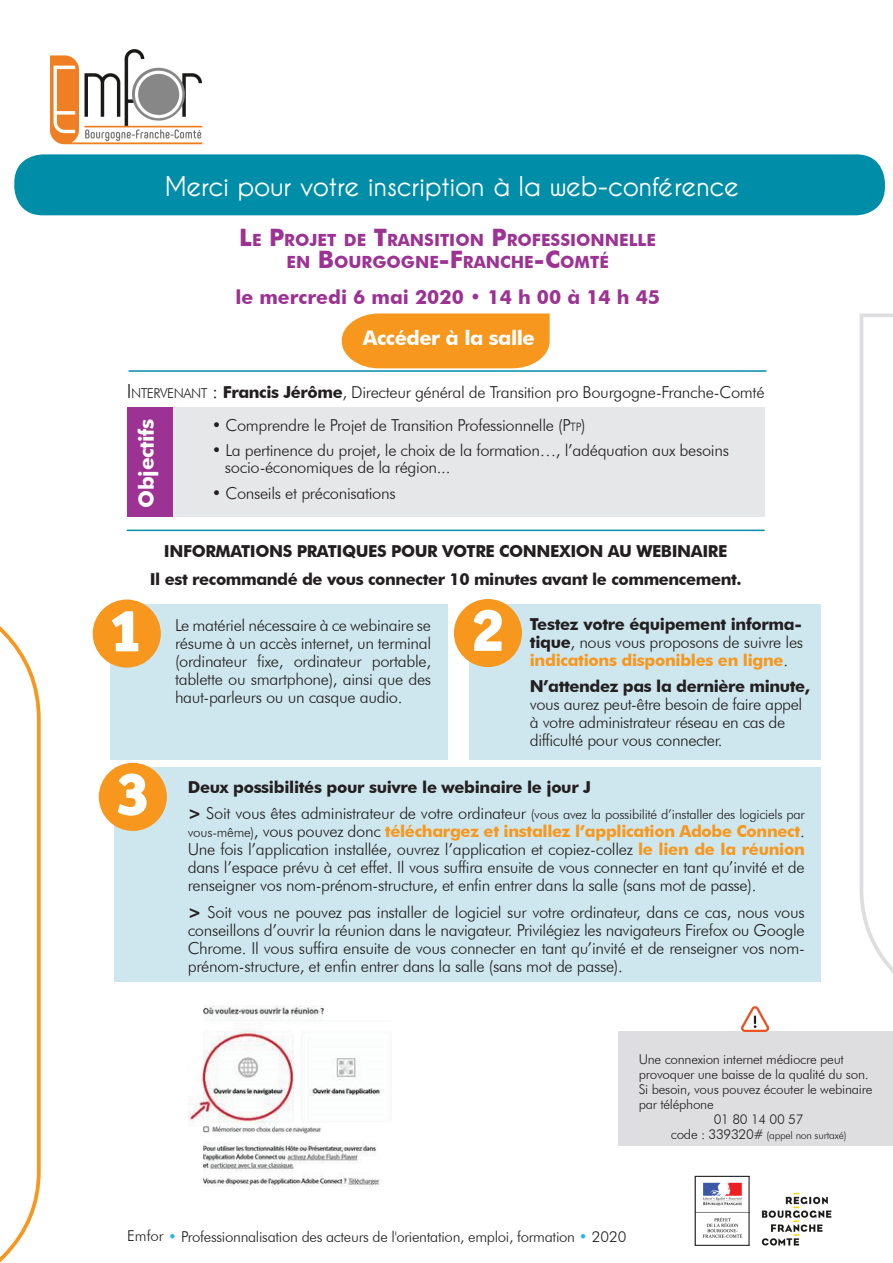
<style>
.page{position:relative;width:893px;height:1263px;background:#fff}
.page>*{position:absolute;margin:0;border:0;box-sizing:border-box;transform-origin:0 0}
.t1{font:900 60px "Officina Sans ITC";color:#fff}
.t2{font:700 27px "Caviar Dreams";letter-spacing:-.02em;color:#fff}
.t3{font:700 21px "Futura BT";letter-spacing:-.02em;color:#fff}
.t4{font:700 20.25px "Futura BT";letter-spacing:-.025em;color:#fff}
.t5{font:700 19.5px "Futura BT";color:#9c3293}
.t6{font:700 16.8px/22.5px "Futura BT";color:#9c3293;text-align:center}
.t7{font:300 16.5px/18px "Futura BT";letter-spacing:-.02em;color:#231f20;text-align:justify}
.t8{font:700 16.5px/18px "Futura BT";letter-spacing:-.025em;color:#231f20;text-align:center}
.t9{font:300 15px "Futura BT";letter-spacing:-.02em;color:#231f20}
.t10{font:300 13.5px "Futura BT";letter-spacing:-.02em;color:#231f20}
.t11{font:300 10.5px "Futura BT";letter-spacing:-.02em;color:#231f20}
.s1{font-size:24px}
.s2{font-size:19.5px}
.s3{font-size:13.65px}
.s4{font-weight:700}
.s5{font-size:11.55px}
.s6{font-weight:300}
.s7{color:#f7971d}
.s8{font-weight:700;font-size:16.5px}
.s9{font-size:16.5px}
.s10{font-size:13.5px}
.s11{font-weight:700;color:#f7971d}
.s12{color:#26b6ea}
</style>
<div class="page">
<div style="left:619px;top:1031px;width:274px;height:114px;background:#dedee1"></div>
<div style="left:111px;top:604px;width:337px;height:155px;background:#cee7ee"></div>
<div style="left:470px;top:604px;width:351px;height:155px;background:#cee7ee"></div>
<div style="left:114px;top:768px;width:707px;height:214px;background:#cee7ee"></div>
<div style="left:14px;top:154px;width:871px;height:61px;background:#008da8;border-radius:29px"></div>
<img style="left:50px;top:49px;width:153px;height:96px">
<div style="left:128px;top:408px;width:636px;height:109px;background:#e6e7e9"></div>
<div style="left:128px;top:408px;width:45px;height:109px;background:#9c3293"></div>
<svg style="left:0;top:626px;width:41px;height:637px"></svg>
<svg style="left:859px;top:313px;width:34px;height:660px"></svg>
<hr style="left:129px;top:370px;width:637px;height:2px;background:#008da8">
<hr style="left:127px;top:530px;width:638px;height:1px;background:#008da8">
<svg style="left:341px;top:313px;width:209px;height:56px"></svg>
<img style="left:761px;top:1192px;width:71px;height:54px">
<img style="left:697px;top:1182px;width:50px;height:56px">
<div style="left:695px;top:1176px;width:54px;height:69px;border:1px solid #231f20"></div>
<div style="left:93px;top:599px;width:68px;height:69px;background:#f7971d;border-radius:50%"></div>
<div style="left:454px;top:599px;width:68px;height:68px;background:#f7971d;border-radius:50%"></div>
<div style="left:99px;top:763px;width:68px;height:68px;background:#f7971d;border-radius:50%"></div>
<img style="left:188px;top:1005px;width:194px;height:182px">
<img style="left:742px;top:1006px;width:26px;height:25px">
<h2 class="t2" style="left:165px;top:171px;width:576px">Merci pour votre inscription à la web-conférence</h2>
<p class="t6" style="left:239px;top:228px;width:418px"><span class="s1">L</span>E <span class="s1">P</span>ROJET DE <span class="s1">T</span>RANSITION <span class="s1">P</span>ROFESSIONNELLE<br>EN <span class="s1">B</span>OURGOGNE<span class="s1">-F</span>RANCHE<span class="s1">-C</span>OMTÉ</p>
<p class="t5" style="left:235px;top:285px;width:426px">le mercredi 6 mai 2020 • 14 h 00 à 14 h 45</p>
<p class="t4" style="left:363px;top:325px;width:174px">Accéder à la salle</p>
<p class="t7" style="left:127px;top:383px;width:639px"><span class="s2">I</span><span class="s3">NTERVENANT</span> <span class="s2">:</span> <span class="s4">Francis Jérôme</span>, Directeur général de Transition pro Bourgogne-Franche-Comté</p>
<p class="t7" style="left:212px;top:416px;width:375px">• Comprendre le Projet de Transition Professionnelle (P<span class="s5">TP</span>)</p>
<p class="t7" style="left:225px;top:442px;width:505px;line-height:16.5px;text-indent:-13px">• La pertinence du projet, le choix de la formation…, l’adéquation aux besoins socio-économiques de la région...</p>
<p class="t7" style="left:212px;top:484px;width:186px">• Conseils et préconisations</p>
<p class="t3" style="left:133px;top:508px;width:91px;rotate:-90deg">Objectifs</p>
<p class="t8" style="left:150px;top:537px;width:593px;line-height:28.3px">Informations pratiques pour votre connexion au webi nai re<br>Il est recommandé de vous connecter 10 minutes avant le commencement.</p>
<h1 class="t1" style="left:110px;top:591px;width:35px">1</h1>
<h1 class="t1" style="left:471px;top:591px;width:35px">2</h1>
<p class="t7" style="left:175px;top:616px;width:258px">Le matériel nécessaire à ce webinaire se résume à un accès internet, un terminal (ordinateur fixe, ordinateur portable, tablette ou smartphone), ainsi que des haut-parleurs ou un casque audio.</p>
<p class="t8" style="left:530px;top:615px;width:275px;text-align:justify">Testez votre équipement informa&shy;tique<span class="s6">, nous vous proposons de suivre les </span><span class="s7">indications disponibles en ligne</span><span class="s6">.</span></p>
<p class="t8" style="left:530px;top:677px;width:282px">N’attendez pas la dernière minute,</p>
<p class="t7" style="left:530px;top:695px;width:274px;text-align:left">vous aurez peut-être besoin de faire appel à votre administrateur réseau en cas de difficulté pour vous connecter.</p>
<p class="t8" style="left:188px;top:778px;width:405px">Deux possibilités pour suivre le webinaire le jour J</p>
<p class="t10" style="left:188px;top:806px;width:618px"><span class="s8">&gt;</span> <span class="s9">Soit vous êtes administrateur de votre ordinateur</span> (vous avez la possibilité d’installer des logiciels par</p>
<p class="t7" style="left:188px;top:822px;width:618px"><span class="s10">vous-même)</span>, vous pouvez donc <span class="s11">téléchargez et installez l’application Adobe Connect</span>.<br>Une fois l’application installée, ouvrez l’application et copiez-collez <span class="s11">le lien de la réunion </span>dans l’espace prévu à cet effet. Il vous suffira ensuite de vous connecter en tant qu’invité et de renseigner vos nom-prénom-structure, et enfin entrer dans la salle (sans mot de passe).</p>
<p class="t7" style="left:188px;top:903px;width:619px"><span class="s4">&gt;</span> Soit vous ne pouvez pas installer de logiciel sur votre ordinateur, dans ce cas, nous vous conseillons d’ouvrir la réunion dans le navigateur. Privilégiez les navigateurs Firefox ou Google Chrome. Il vous suffira ensuite de vous connecter en tant qu’invité et de renseigner vos nom&shy;prénom-structure, et enfin entrer dans la salle (sans mot de passe).</p>
<h1 class="t1" style="left:116px;top:755px;width:35px">3</h1>
<p class="t10" style="left:639px;top:1051px;width:207px">Une connexion internet médiocre peut</p>
<p class="t10" style="left:639px;top:1066px;width:231px">provoquer une baisse de la qualité du son.</p>
<p class="t10" style="left:639px;top:1081px;width:235px">Si besoin, vous pouvez écouter le webinaire</p>
<p class="t10" style="left:639px;top:1096px;width:76px">par téléphone</p>
<p class="t10" style="left:714px;top:1111px;width:91px">01 80 14 00 57</p>
<p class="t11" style="left:671px;top:1129px;width:177px"><span class="s10">code : 339320#</span> (appel non surtaxé)</p>
<p class="t9" style="left:127px;top:1228px;width:501px">Emfor <span class="s12">•</span> Professionnalisation des acteurs de l'orientation, emploi, formation <span class="s12">•</span> 2020</p>
</div>
